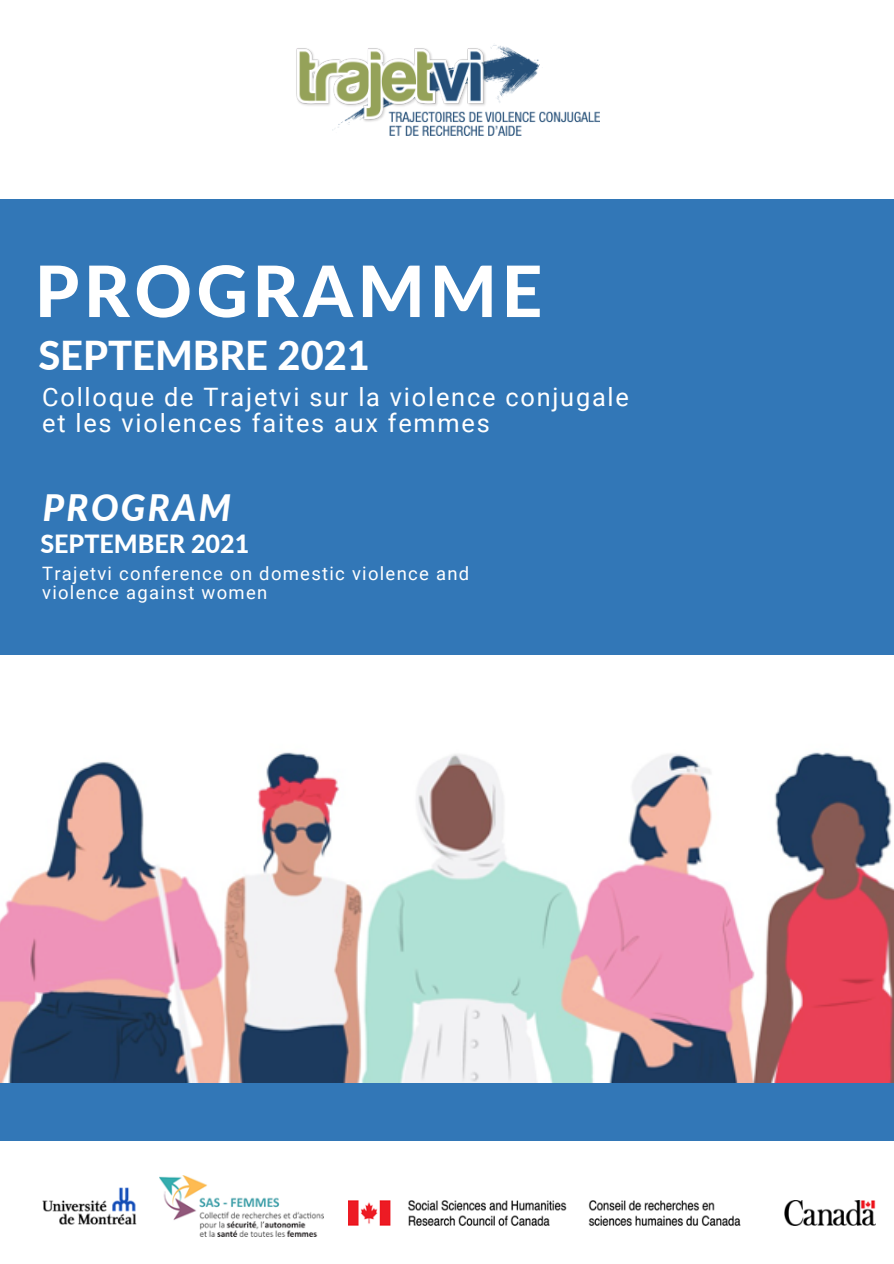
<style>
.page{position:relative;width:894px;height:1264px;background:#fff}
.page>*{position:absolute;margin:0;border:0;box-sizing:border-box;transform-origin:0 0}
.t1{font:800 70.8px "Lato";letter-spacing:.065em;color:#fff}
.t2{font:800 39.75px "Lato";color:#fff}
.t3{font:italic 800 36.45px "Lato";letter-spacing:.065em;color:#fff}
.t4{font:25.35px/26px "Roboto";letter-spacing:.07em;color:#fff}
.t5{font:800 25.05px "Lato";color:#fff}
.t6{font:18.45px/18.9px "Roboto";letter-spacing:.07em;color:#fff}
</style>
<div class="page">
<div style="left:0;top:199px;width:893px;height:455px;background:#3277b7"></div>
<img style="left:42px;top:1187px;width:95px;height:37px">
<img style="left:159px;top:1175px;width:164px;height:61px">
<img style="left:348px;top:1200px;width:527px;height:25px">
<div style="left:0;top:1056px;width:893px;height:84px;background:#3277b7"></div>
<img style="left:0;top:752px;width:893px;height:330px">
<img style="left:296px;top:45px;width:303px;height:91px">
<p class="t1" style="left:35px;top:247px;width:509px">PROGRAMME</p>
<p class="t2" style="left:38px;top:331px;width:333px">SEPTEMBRE 2021</p>
<p class="t4" style="left:42px;top:384px;width:588px">Colloque de Trajetvi sur la violence conjugale et les violences faites aux femmes</p>
<p class="t3" style="left:43px;top:485px;width:189px">PROGRAM</p>
<p class="t5" style="left:40px;top:528px;width:210px">SEPTEMBER 2021</p>
<p class="t6" style="left:42px;top:564px;width:428px">Trajetvi conference on domestic violence and violence against women</p>
</div>
